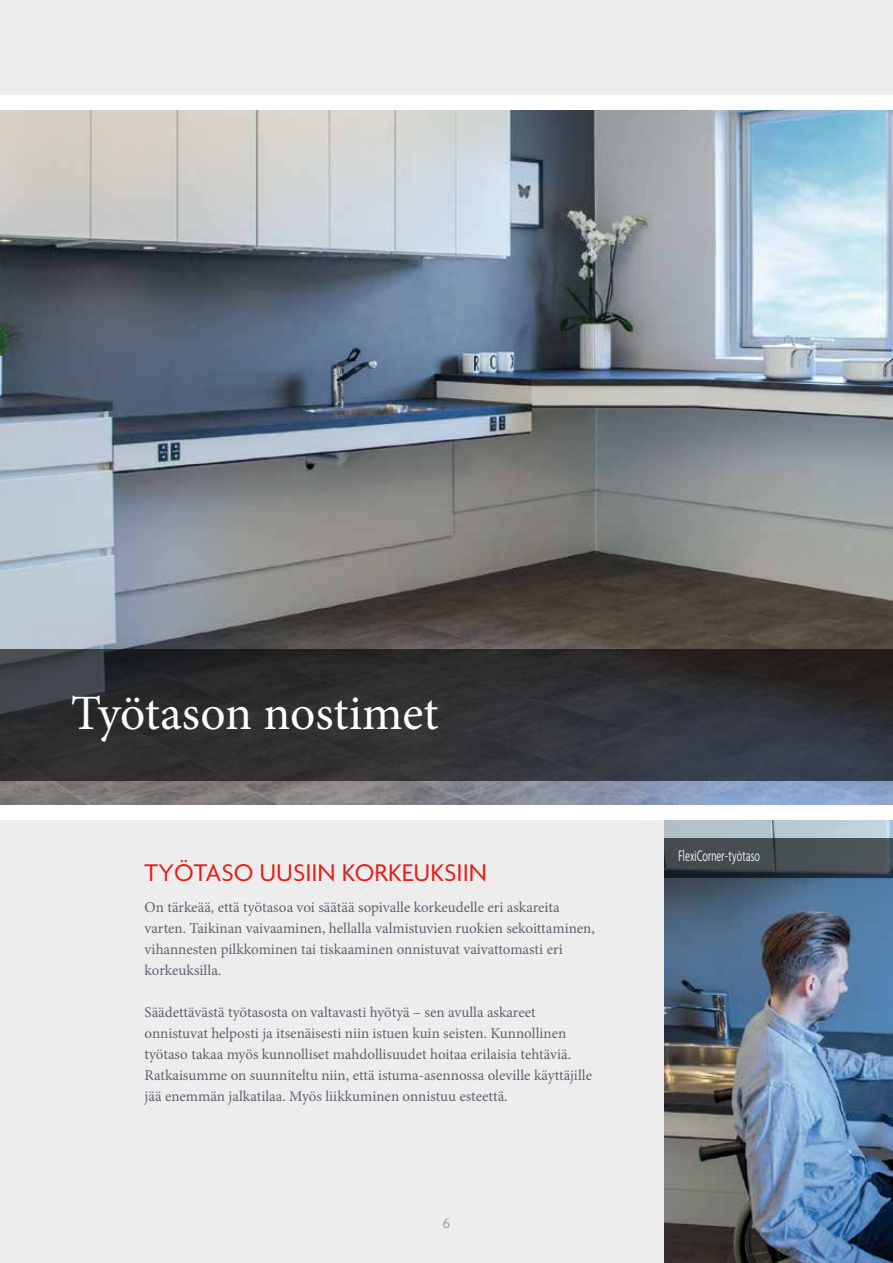
<style>
.page{position:relative;width:893px;height:1263px;background:#fff}
.page>*{position:absolute;margin:0;border:0;box-sizing:border-box;transform-origin:0 0}
.t1{font:49.5px "Minion Pro";letter-spacing:-.005em;color:#fff}
.t2{font:26.1px "Agenda";color:#e41f18}
.t3{font:300 condensed 16.5px "Agenda";letter-spacing:.01em;color:#fff;scale:.75 1}
.t4{font:15px/21px "Minion Pro";color:#5d6270}
.t5{font:15px "Agenda";color:#9d9d9c}
</style>
<div class="page">
<div style="left:0;top:821px;width:893px;height:442px;background:#ededed"></div>
<img style="left:664px;top:821px;width:229px;height:442px">
<img style="left:0;top:111px;width:893px;height:694px">
<div style="left:0;top:0;width:893px;height:95px;background:#ededed"></div>
<svg style="left:0;top:649px;width:893px;height:132px;background:#2f3033"></svg>
<svg style="left:664px;top:838px;width:229px;height:40px;background:#40484d"></svg>
<h1 class="t1" style="left:71px;top:680px;width:369px">Työtason nostimet</h1>
<h2 class="t2" style="left:145px;top:858px;width:344px">TYÖTASO UUSIIN KORKEUKSIIN</h2>
<p class="t4" style="left:145px;top:896px;width:452px">On tärkeää, että työtasoa voi säätää sopivalle korkeudelle eri askareita varten. Taikinan vaivaaminen, hellalla valmistuvien ruokien sekoittaminen, vihannesten pilkkominen tai tiskaaminen onnistuvat vaivattomasti eri korkeuksilla.</p>
<p class="t4" style="left:145px;top:1001px;width:449px">Säädettävästä työtasosta on valtavasti hyötyä – sen avulla askareet onnistuvat helposti ja itsenäisesti niin istuen kuin seisten. Kunnollinen työtaso takaa myös kunnolliset mahdollisuudet hoitaa erilaisia tehtäviä.<br>Ratkaisumme on suunniteltu niin, että istuma-asennossa oleville käyttäjille jää enemmän jalkatilaa. Myös liikkuminen onnistuu esteettä.</p>
<p class="t5" style="left:443px;top:1215px;width:9px">6</p>
<p class="t3" style="left:678px;top:847px;width:110px">FlexiCorner-työtaso</p>
</div>
